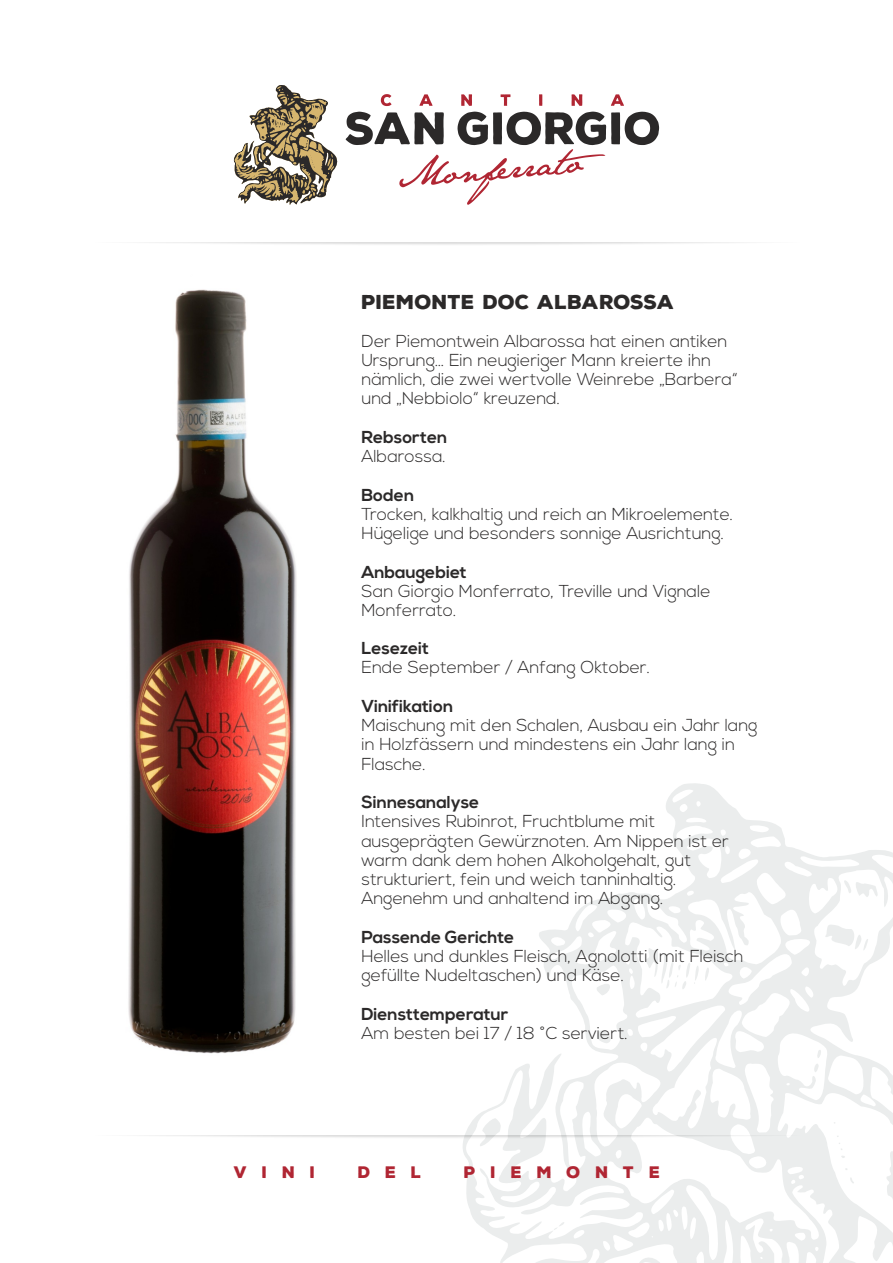
<style>
.page{position:relative;width:893px;height:1263px;background:#fff}
.page>*{position:absolute;margin:0;border:0;box-sizing:border-box;transform-origin:0 0}
.t1{font:700 19.5px "Nexa Rust Sans";color:#2b2929}
.t2{font:300 17.25px/19.2px "Nexa";color:#2b2929}
.t3{font:700 17.25px "Nexa";color:#2b2929}
.t4{font:700 16.2px "Nexa Rust Sans";letter-spacing:.91em;color:#b02633}
</style>
<div class="page">
<svg style="left:463px;top:783px;width:430px;height:480px"></svg>
<img style="left:128px;top:289px;width:169px;height:765px">
<svg style="left:233px;top:85px;width:105px;height:120px"></svg>
<svg style="left:346px;top:112px;width:313px;height:93px"></svg>
<svg style="left:381px;top:94px;width:243px;height:12px"></svg>
<img style="left:149px;top:1135px;width:659px;height:8px">
<p class="t1" style="left:361px;top:294px;width:315px">PIEMONTE DOC ALBAROSSA</p>
<p class="t2" style="left:361px;top:333px;width:378px">Der Piemontwein Albarossa hat einen antiken Ursprung… Ein neugieriger Mann kreierte ihn nämlich, die zwei wertvolle Weinrebe „Barbera“ und „Nebbiolo“ kreuzend.</p>
<p class="t3" style="left:361px;top:430px;width:87px">Rebsorten</p>
<p class="t2" style="left:361px;top:448px;width:86px">Albarossa.</p>
<p class="t3" style="left:361px;top:488px;width:54px">Boden</p>
<p class="t2" style="left:361px;top:506px;width:373px">Trocken, kalkhaltig und reich an Mikroelemente.<br>Hügelige und besonders sonnige Ausrichtung.</p>
<p class="t3" style="left:361px;top:564px;width:107px">Anbaugebiet</p>
<p class="t2" style="left:361px;top:583px;width:351px">San Giorgio Monferrato, Treville und Vignale<br>Monferrato.</p>
<p class="t3" style="left:361px;top:641px;width:69px">Lesezeit</p>
<p class="t2" style="left:361px;top:659px;width:290px">Ende September / Anfang Oktober.</p>
<p class="t3" style="left:361px;top:699px;width:93px">Vinifikation</p>
<p class="t2" style="left:361px;top:717px;width:398px">Maischung mit den Schalen, Ausbau ein Jahr lang in Holzfässern und mindestens ein Jahr lang in<br>Flasche.</p>
<p class="t3" style="left:361px;top:795px;width:119px">Sinnesanalyse</p>
<p class="t2" style="left:361px;top:813px;width:369px">Intensives Rubinrot, Fruchtblume mit ausgeprägten Gewürznoten. Am Nippen ist er warm dank dem hohen Alkoholgehalt, gut strukturiert, fein und weich tanninhaltig.<br>Angenehm und anhaltend im Abgang.</p>
<p class="t3" style="left:361px;top:930px;width:154px">Passende Gerichte</p>
<p class="t2" style="left:361px;top:948px;width:384px">Helles und dunkles Fleisch, Agnolotti (mit Fleisch gefüllte Nudeltaschen) und Käse.</p>
<p class="t3" style="left:361px;top:1007px;width:148px">Diensttemperatur</p>
<p class="t2" style="left:361px;top:1025px;width:268px">Am besten bei 17 / 18 °C serviert.</p>
<p class="t4" style="left:234px;top:1165px;width:83px">VINI</p>
<p class="t4" style="left:358px;top:1165px;width:66px">DEL</p>
<p class="t4" style="left:464px;top:1165px;width:198px">PIEMONTE</p>
</div>
